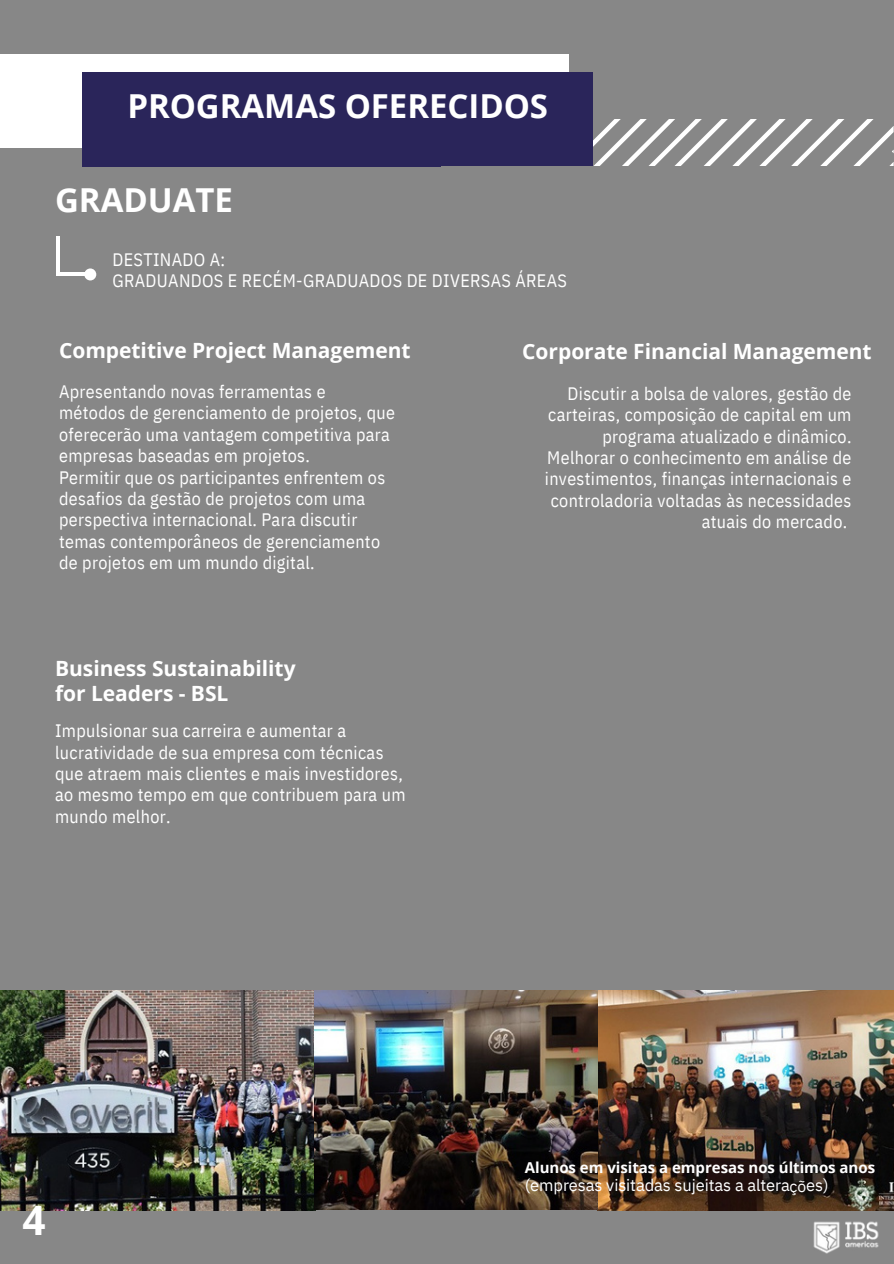
<style>
.page{position:relative;width:894px;height:1264px;background:#fff}
.page>*{position:absolute;margin:0;border:0;box-sizing:border-box;transform-origin:0 0}
.t1{font:700 40.5px "Open Sans";color:#fff}
.t2{font:700 33px "Open Sans";color:#fff}
.t3{font:700 21px/24.8px "Open Sans";color:#fff}
.t4{font:18px/21.3px "IBM Plex Sans Cond";letter-spacing:.02em;color:#fff}
.t5{font:16.5px "IBM Plex Sans";letter-spacing:-.005em;color:#fff}
.t6{font:700 15px "Open Sans";color:#fff}
.s1{font-size:15.75px}
</style>
<div class="page">
<div style="left:0;top:0;width:893px;height:1263px;background:#878787"></div>
<hr style="left:56px;top:236px;width:3px;height:39px;background:#fff">
<hr style="left:57px;top:273px;width:33px;height:3px;background:#fff">
<div style="left:84px;top:268px;width:12px;height:12px;background:#fff;border-radius:50%"></div>
<div style="left:0;top:54px;width:568px;height:93px;background:#fff"></div>
<div style="left:83px;top:72px;width:509px;height:94px;background:#2a255a"></div>
<svg style="left:568px;top:54px;width:325px;height:112px"></svg>
<img style="left:0;top:990px;width:892px;height:220px">
<img style="left:808px;top:1210px;width:75px;height:44px">
<h2 class="t2" style="left:127px;top:83px;width:422px">PROGRAMAS OFERECIDOS</h2>
<h4 class="t2" style="left:55px;top:177px;width:179px">GRADUATE</h4>
<h2 class="t4" style="left:112px;top:248px;width:456px">DESTINADO A:<br>GRADUANDOS E RECÉM-GRADUADOS DE DIVERSAS ÁREAS</h2>
<p class="t3" style="left:59px;top:337px;width:353px">Competitive Project Management</p>
<h4 class="t4" style="left:59px;top:380px;width:337px">Apresentando novas ferramentas e métodos de gerenciamento de projetos, que oferecerão uma vantagem competitiva para empresas baseadas em projetos.<br>Permitir que os participantes enfrentem os desafios da gestão de projetos com uma perspectiva internacional. Para discutir temas contemporâneos de gerenciamento de projetos em um mundo digital.</h4>
<p class="t3" style="left:55px;top:656px;width:242px">Business Sustainability for Leaders - BSL</p>
<h4 class="t4" style="left:55px;top:719px;width:352px">Impulsionar sua carreira e aumentar a lucratividade de sua empresa com técnicas que atraem mais clientes e mais investidores, ao mesmo tempo em que contribuem para um mundo melhor.</h4>
<h4 class="t3" style="left:522px;top:338px;width:351px">Corporate Financial Management</h4>
<p class="t4" style="left:544px;top:382px;width:308px;text-align:right">Discutir a bolsa de valores, gestão de carteiras, composição de capital em um programa atualizado e dinâmico.<br>Melhorar o conhecimento em análise de investimentos, finanças internacionais e controladoria voltadas às necessidades atuais do mercado.</p>
<p class="t1" style="left:22px;top:1191px;width:25px">4</p>
<p class="t6" style="left:524px;top:1156px;width:352px">Alunos em visitas a empresas nos últimos anos</p>
<p class="t5" style="left:524px;top:1173px;width:305px">(empresas visitadas sujeitas a altera<span class="s1">çõ</span>es)</p>
</div>
